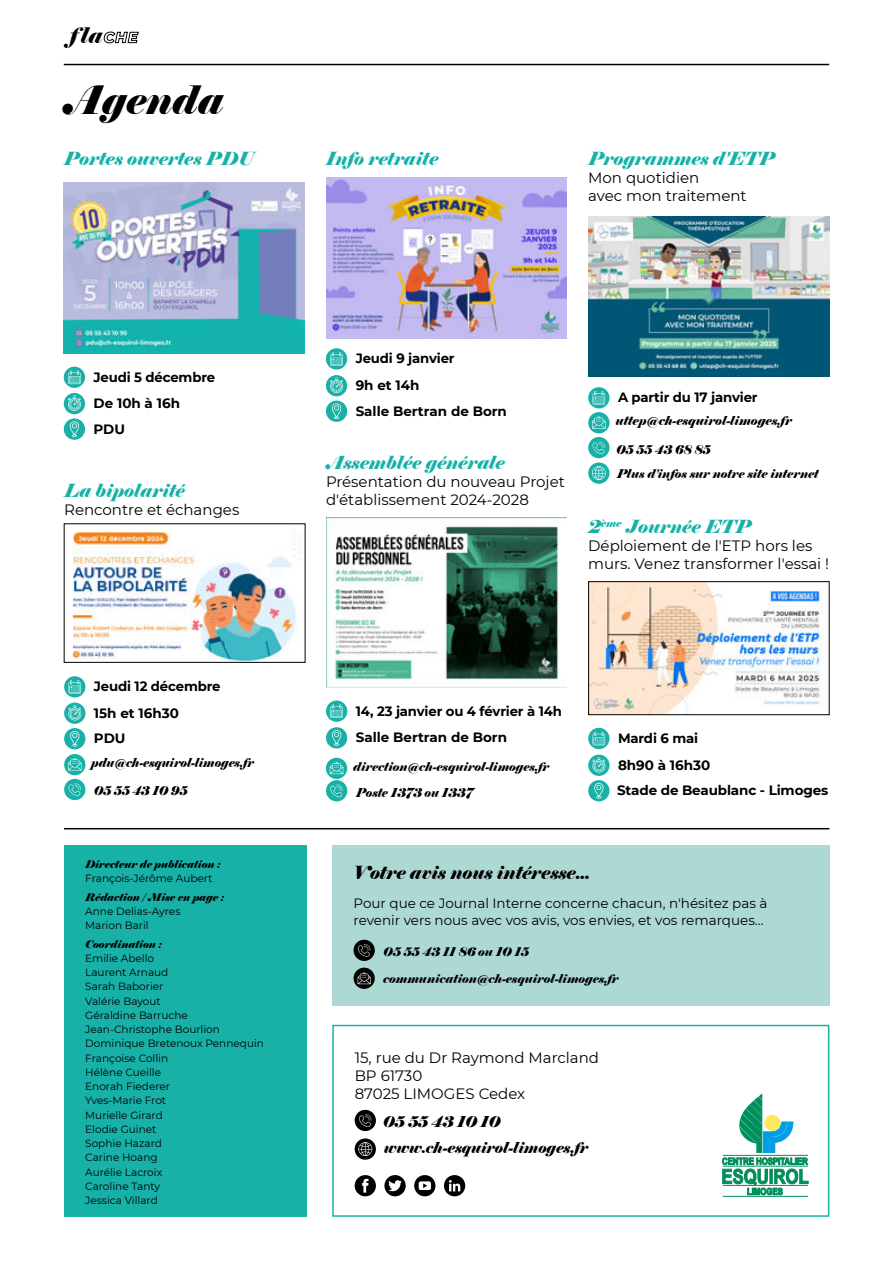
<style>
.page{position:relative;width:893px;height:1263px;background:#fff}
.page>*{position:absolute;margin:0;border:0;box-sizing:border-box;transform-origin:0 0}
.t1{font:italic 39px "Elephant";color:#000}
.t2{font:italic 21.45px "Elephant";color:#000}
.t3{font:italic 18px "Elephant";color:#17b1a7}
.t4{font:italic 18px "Elephant";color:#000}
.t5{font:15px/18px "Montserrat";color:#000}
.t6{font:italic 15px/26.5px "Elephant";color:#000}
.t7{font:700 13.5px "Montserrat";letter-spacing:-.01em;color:#000}
.t8{font:13.5px/16.2px "Montserrat";color:#000}
.t9{font:italic 12.3px "Elephant";color:#000;scale:.96 1}
.t10{font:italic 12.3px "Elephant";color:#000}
.t11{font:italic 12px "Elephant";color:#000}
.t12{font:10.5px/14.2px "Montserrat";color:#000}
.t13{font:italic 10.5px "Elephant";color:#000}
.s1{font-family:"Montserrat";font-weight:800;font-size:14.85px}
</style>
<div class="page">
<div style="left:332px;top:1025px;width:497px;height:192px;border:2px solid #17b1a7"></div>
<div style="left:64px;top:845px;width:243px;height:372px;background:#17b1a7"></div>
<div style="left:332px;top:845px;width:497px;height:161px;background:#add9d4"></div>
<div style="left:354px;top:940px;width:21px;height:21px;background:#000;border-radius:50%"></div>
<svg style="left:358px;top:944px;width:12px;height:13px"></svg>
<hr style="left:723px;top:1196px;width:85px;height:1px;background:#008e5a">
<hr style="left:723px;top:1155px;width:85px;height:1px;background:#008e5a">
<svg style="left:740px;top:1094px;width:53px;height:58px"></svg>
<svg style="left:722px;top:1158px;width:86px;height:37px"></svg>
<div style="left:355px;top:1110px;width:21px;height:21px;background:#000;border-radius:50%"></div>
<svg style="left:359px;top:1114px;width:13px;height:13px"></svg>
<hr style="left:64px;top:828px;width:765px;height:1px;background:#000">
<div style="left:64px;top:418px;width:21px;height:22px;background:#17b1a7;border-radius:50%"></div>
<svg style="left:70px;top:421px;width:9px;height:16px"></svg>
<div style="left:64px;top:393px;width:21px;height:21px;background:#17b1a7;border-radius:50%"></div>
<svg style="left:68px;top:395px;width:13px;height:16px"></svg>
<div style="left:64px;top:367px;width:21px;height:21px;background:#17b1a7;border-radius:50%"></div>
<svg style="left:68px;top:370px;width:13px;height:14px"></svg>
<img style="left:64px;top:183px;width:241px;height:170px">
<div style="left:64px;top:728px;width:21px;height:21px;background:#17b1a7;border-radius:50%"></div>
<svg style="left:70px;top:731px;width:9px;height:15px"></svg>
<svg style="left:64px;top:702px;width:21px;height:22px"></svg>
<svg style="left:68px;top:705px;width:13px;height:15px"></svg>
<svg style="left:64px;top:754px;width:21px;height:21px"></svg>
<svg style="left:68px;top:758px;width:14px;height:12px"></svg>
<div style="left:64px;top:779px;width:21px;height:21px;background:#17b1a7;border-radius:50%"></div>
<svg style="left:68px;top:783px;width:13px;height:13px"></svg>
<svg style="left:64px;top:676px;width:21px;height:21px"></svg>
<svg style="left:69px;top:680px;width:12px;height:14px"></svg>
<img style="left:72px;top:532px;width:230px;height:129px">
<div style="left:64px;top:523px;width:241px;height:140px;border:1px solid #000"></div>
<svg style="left:588px;top:387px;width:21px;height:21px"></svg>
<svg style="left:593px;top:391px;width:12px;height:14px"></svg>
<div style="left:588px;top:412px;width:21px;height:21px;background:#17b1a7;border-radius:50%"></div>
<svg style="left:592px;top:416px;width:14px;height:13px"></svg>
<img style="left:588px;top:216px;width:241px;height:161px">
<div style="left:588px;top:437px;width:21px;height:21px;background:#17b1a7;border-radius:50%"></div>
<svg style="left:592px;top:441px;width:13px;height:13px"></svg>
<div style="left:326px;top:401px;width:21px;height:21px;background:#17b1a7;border-radius:50%"></div>
<svg style="left:332px;top:403px;width:9px;height:16px"></svg>
<div style="left:326px;top:375px;width:21px;height:21px;background:#17b1a7;border-radius:50%"></div>
<svg style="left:330px;top:378px;width:13px;height:15px"></svg>
<svg style="left:326px;top:348px;width:21px;height:22px"></svg>
<svg style="left:330px;top:352px;width:13px;height:14px"></svg>
<img style="left:326px;top:178px;width:241px;height:160px">
<div style="left:588px;top:780px;width:21px;height:21px;background:#17b1a7;border-radius:50%"></div>
<svg style="left:594px;top:783px;width:9px;height:15px"></svg>
<svg style="left:588px;top:755px;width:21px;height:21px"></svg>
<svg style="left:592px;top:757px;width:13px;height:15px"></svg>
<svg style="left:588px;top:728px;width:21px;height:21px"></svg>
<svg style="left:593px;top:732px;width:12px;height:13px"></svg>
<img style="left:590px;top:583px;width:233px;height:130px">
<div style="left:588px;top:581px;width:242px;height:134px;border:1px solid #000"></div>
<div style="left:326px;top:727px;width:21px;height:21px;background:#17b1a7;border-radius:50%"></div>
<svg style="left:332px;top:730px;width:9px;height:16px"></svg>
<div style="left:326px;top:700px;width:21px;height:22px;background:#17b1a7;border-radius:50%"></div>
<svg style="left:330px;top:704px;width:13px;height:14px"></svg>
<svg style="left:326px;top:758px;width:21px;height:21px"></svg>
<svg style="left:330px;top:762px;width:13px;height:12px"></svg>
<div style="left:326px;top:780px;width:21px;height:21px;background:#17b1a7;border-radius:50%"></div>
<svg style="left:330px;top:784px;width:13px;height:13px"></svg>
<img style="left:326px;top:517px;width:241px;height:171px">
<hr style="left:64px;top:64px;width:765px;height:1px;background:#000">
<div style="left:414px;top:1175px;width:21px;height:21px;background:#000;border-radius:50%"></div>
<svg style="left:419px;top:1181px;width:12px;height:9px"></svg>
<div style="left:444px;top:1175px;width:21px;height:21px;background:#000;border-radius:50%"></div>
<svg style="left:449px;top:1180px;width:11px;height:11px"></svg>
<div style="left:384px;top:1175px;width:22px;height:21px;background:#000;border-radius:50%"></div>
<svg style="left:388px;top:1180px;width:14px;height:11px"></svg>
<div style="left:355px;top:1175px;width:21px;height:21px;background:#000;border-radius:50%"></div>
<svg style="left:362px;top:1179px;width:6px;height:13px"></svg>
<svg style="left:354px;top:968px;width:21px;height:21px"></svg>
<svg style="left:358px;top:972px;width:13px;height:12px"></svg>
<svg style="left:355px;top:1138px;width:21px;height:22px"></svg>
<svg style="left:358px;top:1142px;width:14px;height:14px"></svg>
<svg style="left:588px;top:462px;width:21px;height:22px"></svg>
<svg style="left:592px;top:466px;width:14px;height:14px"></svg>
<h2 class="t2" style="left:70px;top:25px;width:69px">fla<span class="s1">CHE</span></h2>
<h1 class="t1" style="left:64px;top:82px;width:162px">Agenda</h1>
<h3 class="t3" style="left:64px;top:151px;width:191px">Portes ouvertes PDU</h3>
<p class="t7" style="left:94px;top:370px;width:123px">Jeudi 5 décembre</p>
<p class="t7" style="left:94px;top:394px;width:88px">De 10h à 16h</p>
<p class="t7" style="left:94px;top:421px;width:33px">PDU</p>
<h3 class="t3" style="left:64px;top:483px;width:122px">La bipolarité</h3>
<h3 class="t5" style="left:64px;top:501px;width:177px">Rencontre et échanges</h3>
<p class="t7" style="left:94px;top:679px;width:128px">Jeudi 12 décembre</p>
<p class="t7" style="left:94px;top:703px;width:87px">15h et 16h30</p>
<p class="t7" style="left:94px;top:731px;width:33px">PDU</p>
<p class="t9" style="left:91px;top:757px;width:171px">pdu@ch-esquirol-limoges.fr</p>
<p class="t9" style="left:94px;top:786px;width:99px">05 55 43 10 95</p>
<p class="t13" style="left:85px;top:859px;width:137px">Directeur de publication :</p>
<p class="t12" style="left:85px;top:871px;width:129px">François-Jérôme Aubert</p>
<p class="t13" style="left:85px;top:892px;width:140px">Rédaction / Mise en page :</p>
<p class="t12" style="left:85px;top:904px;width:97px">Anne Delias-Ayres<br>Marion Baril</p>
<p class="t13" style="left:85px;top:939px;width:78px">Coordination :</p>
<p class="t12" style="left:85px;top:951px;width:180px">Emilie Abello<br>Laurent Arnaud<br>Sarah Baborier<br>Valérie Bayout<br>Géraldine Barruche<br>Jean-Christophe Bourlion<br>Dominique Bretenoux Pennequin<br>Françoise Collin<br>Hélène Cueille<br>Enorah Fiederer<br>Yves-Marie Frot<br>Murielle Girard<br>Elodie Guinet<br>Sophie Hazard<br>Carine Hoang<br>Aurélie Lacroix<br>Caroline Tanty<br>Jessica Villard</p>
<h3 class="t3" style="left:326px;top:151px;width:114px">Info retraite</h3>
<h3 class="t3" style="left:588px;top:151px;width:188px">Programmes d'ETP</h3>
<h3 class="t5" style="left:588px;top:169px;width:160px">Mon quotidien<br>avec mon traitement</h3>
<p class="t7" style="left:356px;top:349px;width:100px">Jeudi 9 janvier</p>
<p class="t7" style="left:356px;top:378px;width:65px">9h et 14h</p>
<p class="t7" style="left:356px;top:404px;width:153px">Salle Bertran de Born</p>
<h3 class="t3" style="left:326px;top:455px;width:180px">Assemblée générale</h3>
<h3 class="t5" style="left:326px;top:473px;width:240px">Présentation du nouveau Projet d'établissement 2024-2028</h3>
<p class="t7" style="left:618px;top:388px;width:141px">A partir du 17 janvier</p>
<p class="t10" style="left:615px;top:415px;width:178px">uttep@ch-esquirol-limoges.fr</p>
<p class="t9" style="left:616px;top:441px;width:100px">05 55 43 68 85</p>
<p class="t11" style="left:617px;top:468px;width:203px">Plus d'infos sur notre site internet</p>
<h3 class="t3" style="left:588px;top:518px;width:164px">2<sup>ème</sup> Journée ETP</h3>
<h3 class="t5" style="left:588px;top:536px;width:242px">Déploiement de l'ETP hors les murs. Venez transformer l'essai !</h3>
<p class="t7" style="left:356px;top:701px;width:208px">14, 23 janvier ou 4 février à 14h</p>
<p class="t7" style="left:356px;top:730px;width:153px">Salle Bertran de Born</p>
<p class="t11" style="left:353px;top:761px;width:198px">direction@ch-esquirol-limoges.fr</p>
<p class="t9" style="left:356px;top:787px;width:124px">Poste 1373 ou 1337</p>
<p class="t7" style="left:618px;top:728px;width:82px">Mardi 6 mai</p>
<p class="t7" style="left:618px;top:755px;width:94px">8h90 à 16h30</p>
<p class="t7" style="left:617px;top:783px;width:213px">Stade de Beaublanc - Limoges</p>
<h3 class="t4" style="left:354px;top:862px;width:238px">Votre avis nous intéresse...</h3>
<p class="t8" style="left:354px;top:896px;width:415px">Pour que ce Journal Interne concerne chacun, n'hésitez pas à revenir vers nous avec vos avis, vos envies, et vos remarques...</p>
<p class="t11" style="left:383px;top:944px;width:147px">05 55 43 11 86 ou 10 15</p>
<p class="t11" style="left:383px;top:973px;width:237px">communication@ch-esquirol-limoges.fr</p>
<h3 class="t5" style="left:355px;top:1049px;width:246px">15, rue du Dr Raymond Marcland<br>BP 61730<br>87025 LIMOGES Cedex</h3>
<h3 class="t6" style="left:383px;top:1109px;width:207px">05 55 43 10 10 www.ch-esquirol-limoges.fr</h3>
</div>
